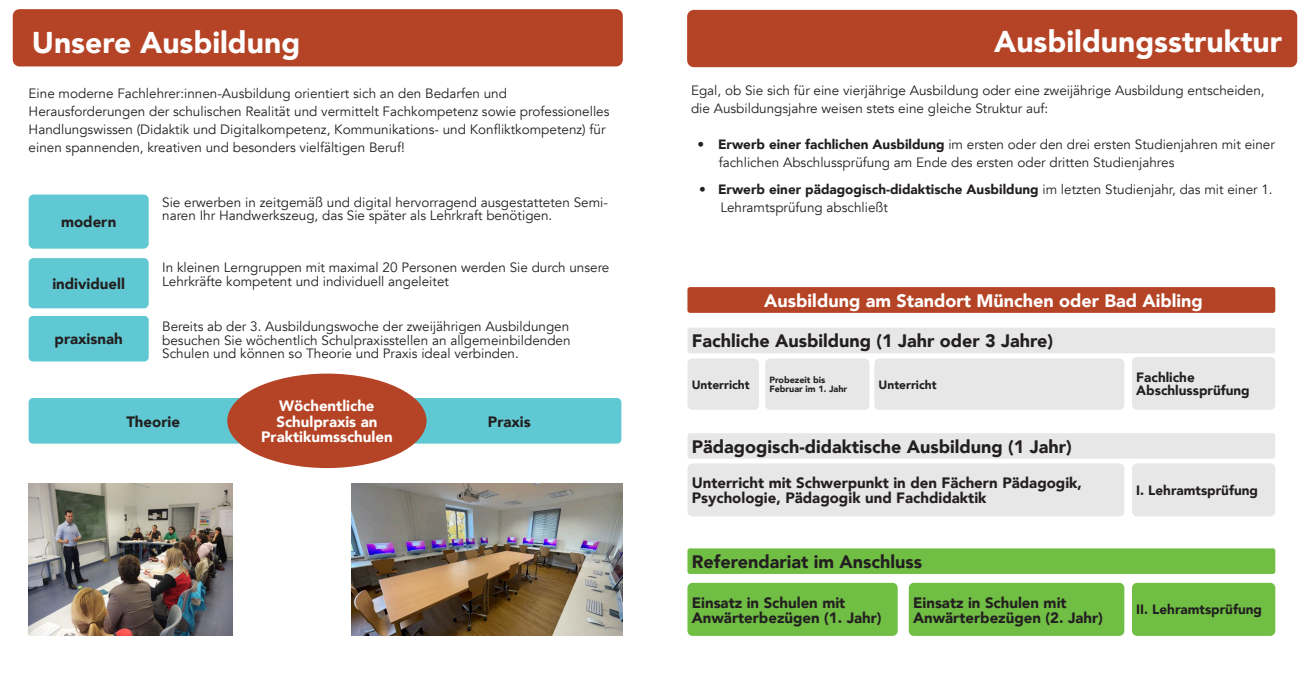
<style>
.page{position:relative;width:1310px;height:681px;background:#fff}
.page>*{position:absolute;margin:0;border:0;box-sizing:border-box;transform-origin:0 0}
.t1{font:900 30px "Avenir";color:#fefefe}
.t2{font:900 18px "Avenir";color:#231f20}
.t3{font:900 18px "Avenir";color:#fff}
.t4{font:900 15px/15px "Avenir";color:#231f20}
.t5{font:900 15px/15px "Avenir";color:#fff;text-align:center}
.t6{font:13.5px/18px "Avenir";color:#231f20}
.t7{font:900 13.5px/13.5px "Avenir";color:#231f20}
.t8{font:900 12px "Avenir";color:#231f20}
.t9{font:900 9px/9px "Avenir";color:#231f20}
.s1{font-weight:900}
</style>
<div class="page">
<div style="left:13px;top:9px;width:610px;height:57px;background:#b54325;border-radius:7px"></div>
<div style="left:687px;top:10px;width:610px;height:57px;background:#b54325;border-radius:7px"></div>
<div style="left:29px;top:194px;width:120px;height:54px;background:#5fc8d2;border-radius:5px"></div>
<div style="left:29px;top:258px;width:120px;height:50px;background:#5fc8d2;border-radius:5px"></div>
<div style="left:29px;top:316px;width:120px;height:45px;background:#5fc8d2;border-radius:4px"></div>
<div style="left:29px;top:398px;width:249px;height:45px;background:#5fc8d2;border-radius:4px"></div>
<div style="left:397px;top:398px;width:224px;height:45px;background:#5fc8d2;border-radius:4px"></div>
<img style="left:29px;top:483px;width:203px;height:152px">
<img style="left:351px;top:483px;width:271px;height:152px">
<div style="left:687px;top:327px;width:588px;height:26px;background:#e7e7e7;border-radius:2px"></div>
<div style="left:687px;top:287px;width:588px;height:26px;background:#b54325;border-radius:2px"></div>
<div style="left:687px;top:433px;width:588px;height:25px;background:#e7e7e7;border-radius:2px"></div>
<div style="left:687px;top:548px;width:588px;height:25px;background:#70be44;border-radius:2px"></div>
<div style="left:687px;top:358px;width:72px;height:51px;background:#e7e7e7;border-radius:5px"></div>
<div style="left:874px;top:358px;width:250px;height:51px;background:#e7e7e7;border-radius:5px"></div>
<div style="left:765px;top:358px;width:104px;height:51px;background:#e7e7e7;border-radius:5px"></div>
<div style="left:1132px;top:356px;width:143px;height:53px;background:#e7e7e7;border-radius:5px"></div>
<div style="left:687px;top:463px;width:437px;height:53px;background:#e7e7e7;border-radius:5px"></div>
<div style="left:1132px;top:463px;width:143px;height:53px;background:#e7e7e7;border-radius:5px"></div>
<div style="left:687px;top:582px;width:210px;height:53px;background:#70be44;border-radius:5px"></div>
<div style="left:909px;top:582px;width:215px;height:53px;background:#70be44;border-radius:5px"></div>
<div style="left:1132px;top:582px;width:143px;height:53px;background:#70be44;border-radius:5px"></div>
<div style="left:227px;top:373px;width:199px;height:95px;background:#b54325;border-radius:50%"></div>
<h1 class="t1" style="left:32px;top:23px;width:270px">Unsere Ausbildung</h1>
<h1 class="t1" style="left:994px;top:22px;width:289px">Ausbildungsstruktur</h1>
<p class="t6" style="left:29px;top:84px;width:582px">Eine moderne Fachlehrer:innen-Ausbildung orientiert sich an den Bedarfen und Herausforderungen der schulischen Realität und vermittelt Fachkompetenz sowie professionelles Handlungswissen (Didaktik und Digitalkompetenz, Kommunikations- und Konfliktkompetenz) für einen spannenden, kreativen und besonders vielfältigen Beruf!</p>
<p class="t4" style="left:61px;top:215px;width:57px">modern</p>
<p class="t4" style="left:52px;top:276px;width:74px">individuell</p>
<p class="t4" style="left:55px;top:332px;width:70px">praxisnah</p>
<p class="t6" style="left:162px;top:195px;width:447px;line-height:13.5px">Sie erwerben in zeitgemäß und digital hervorragend ausgestatteten Semi&shy;naren Ihr Handwerkszeug, das Sie später als Lehrkraft benötigen.</p>
<p class="t6" style="left:162px;top:261px;width:449px;line-height:13.5px">In kleinen Lerngruppen mit maximal 20 Personen werden Sie durch unsere<br>Lehrkräfte kompetent und individuell angeleitet</p>
<p class="t6" style="left:162px;top:320px;width:410px;line-height:13.5px;text-align:justify">Bereits ab der 3. Ausbildungswoche der zweĳährigen Ausbildungen besuchen Sie wöchentlich Schulpraxisstellen an allgemeinbildenden Schulen und können so Theorie und Praxis ideal verbinden.</p>
<p class="t5" style="left:261px;top:399px;width:133px">Wöchentliche<br>Schulpraxis an<br>Praktikumsschulen</p>
<p class="t4" style="left:126px;top:414px;width:55px">Theorie</p>
<p class="t4" style="left:488px;top:414px;width:44px">Praxis</p>
<p class="t6" style="left:691px;top:82px;width:575px">Egal, ob Sie sich für eine vierjährige Ausbildung oder eine zweĳährige Ausbildung entscheiden, die Ausbildungsjahre weisen stets eine gleiche Struktur auf:</p>
<p class="t6" style="left:719px;top:136px;width:557px;text-indent:-21px"><span class="s1">• Erwerb einer fachlichen Ausbildung</span> im ersten oder den drei ersten Studienjahren mit einer fachlichen Abschlussprüfung am Ende des ersten oder dritten Studienjahres</p>
<p class="t6" style="left:720px;top:181px;width:554px;text-indent:-21px"><span class="s1">• Erwerb einer pädagogisch-didaktische Ausbildung</span> im letzten Studienjahr, das mit einer 1.<br>Lehramtsprüfung abschließt</p>
<h2 class="t3" style="left:764px;top:288px;width:440px">Ausbildung am Standort München oder Bad Aibling</h2>
<h2 class="t2" style="left:692px;top:329px;width:363px">Fachliche Ausbildung (1 Jahr oder 3 Jahre)</h2>
<p class="t9" style="left:769px;top:375px;width:79px">Probezeit bis<br>Februar im 1. Jahr</p>
<p class="t7" style="left:1136px;top:370px;width:115px">Fachliche<br>Abschlussprüfung</p>
<p class="t8" style="left:692px;top:376px;width:59px">Unterricht</p>
<p class="t8" style="left:878px;top:376px;width:59px">Unterricht</p>
<h2 class="t2" style="left:692px;top:434px;width:382px">Pädagogisch-didaktische Ausbildung (1 Jahr)</h2>
<p class="t4" style="left:692px;top:475px;width:392px">Unterricht mit Schwerpunkt in den Fächern Pädagogik,<br>Psychologie, Pädagogik und Fachdidaktik</p>
<p class="t7" style="left:1136px;top:484px;width:123px">I. Lehramtsprüfung</p>
<h2 class="t2" style="left:692px;top:549px;width:232px">Referendariat im Anschluss</h2>
<p class="t4" style="left:692px;top:595px;width:191px">Einsatz in Schulen mit<br>Anwärterbezügen (1. Jahr)</p>
<p class="t4" style="left:913px;top:595px;width:191px">Einsatz in Schulen mit<br>Anwärterbezügen (2. Jahr)</p>
<p class="t7" style="left:1136px;top:603px;width:127px">II. Lehramtsprüfung</p>
</div>
